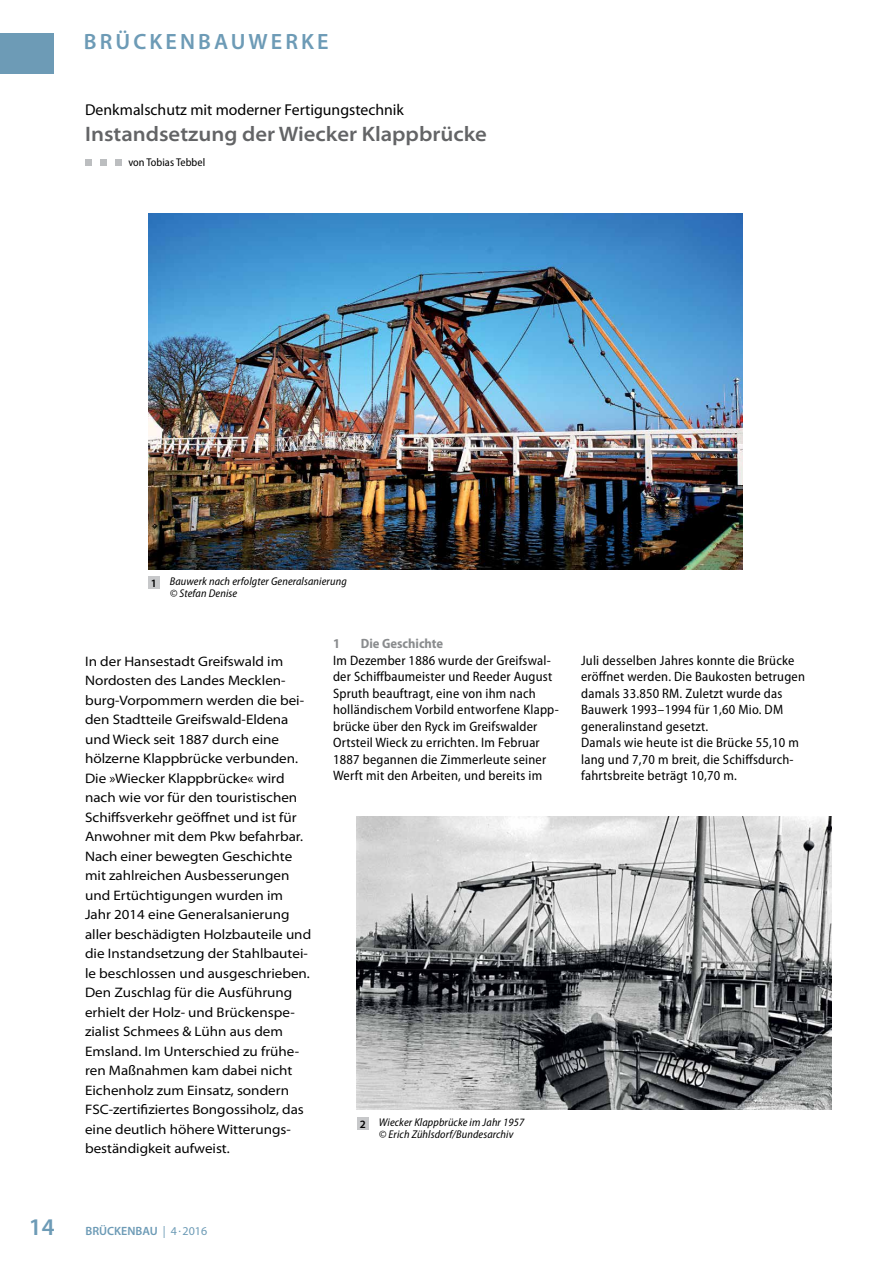
<style>
.page{position:relative;width:893px;height:1263px;background:#fff}
.page>*{position:absolute;margin:0;border:0;box-sizing:border-box;transform-origin:0 0}
.t1{font:600 24px "Myriad Pro";color:#6d9bb6}
.t2{font:600 22.2px "Myriad Pro";letter-spacing:.14em;color:#6d9bb6}
.t3{font:600 semi-expanded 21px "Myriad Pro";color:#636466}
.t4{font:15.75px "Myriad Pro";color:#000}
.t5{font:semi-expanded 13.8px/19.5px "Myriad Pro";color:#000}
.t6{font:semi-condensed 13.65px/16.5px "Myriad Pro";letter-spacing:.015em;color:#000}
.t7{font:700 semi-condensed 13.5px "Myriad Pro";color:#8a8c8e}
.t8{font:600 12px "Myriad Pro";color:#6d9bb6}
.t9{font:italic semi-condensed 11.25px/12px "Myriad Pro";letter-spacing:.01em;color:#000}
.t10{font:semi-condensed 11.25px "Myriad Pro";letter-spacing:.005em;color:#000}
.s1{font-weight:600;font-style:normal;font-stretch:normal}
.s2{font-weight:400}
</style>
<div class="page">
<div style="left:0;top:33px;width:54px;height:40px;background:#6d9bb6"></div>
<div style="left:85px;top:159px;width:6px;height:7px;background:#bcbec0"></div>
<div style="left:100px;top:159px;width:6px;height:7px;background:#bcbec0"></div>
<div style="left:115px;top:159px;width:6px;height:7px;background:#bcbec0"></div>
<img style="left:148px;top:213px;width:594px;height:356px">
<div style="left:148px;top:577px;width:12px;height:12px;background:#c7c8ca"></div>
<div style="left:358px;top:1117px;width:11px;height:13px;background:#c7c8ca"></div>
<img style="left:357px;top:817px;width:474px;height:293px">
<h2 class="t2" style="left:84px;top:29px;width:246px">BRÜCKENBAUWERKE</h2>
<p class="t4" style="left:85px;top:101px;width:320px">Denkmalschutz mit moderner Fertigungstechnik</p>
<h3 class="t3" style="left:85px;top:122px;width:403px">Instandsetzung der Wiecker Klappbrücke</h3>
<p class="t10" style="left:128px;top:156px;width:78px">von Tobias Tebbel</p>
<p class="t9" style="left:170px;top:576px;width:178px;text-indent:-19px"><span class="s1">1</span> Bauwerk nach erfolgter Generalsanierung © Stefan Denise</p>
<p class="t5" style="left:85px;top:652px;width:228px">In der Hansestadt Greifswald im Nordosten des Landes Mecklen&shy;burg-Vorpommern werden die bei&shy;den Stadtteile Greifswald-Eldena und Wieck seit 1887 durch eine hölzerne Klappbrücke verbunden.<br>Die »Wiecker Klappbrücke« wird nach wie vor für den touristischen Schiffsverkehr geöffnet und ist für Anwohner mit dem Pkw befahrbar.<br>Nach einer bewegten Geschichte mit zahlreichen Ausbesserungen und Ertüchtigungen wurden im Jahr 2014 eine Generalsanierung aller beschädigten Holzbauteile und die Instandsetzung der Stahlbautei&shy;le beschlossen und ausgeschrieben.<br>Den Zuschlag für die Ausführung erhielt der Holz- und Brückenspe&shy;zialist Schmees &amp; Lühn aus dem Emsland. Im Unterschied zu frühe&shy;ren Maßnahmen kam dabei nicht Eichenholz zum Einsatz, sondern FSC-zertifiziertes Bongossiholz, das eine deutlich höhere Witterungs&shy;beständigkeit aufweist.</p>
<p class="t7" style="left:333px;top:636px;width:8px">1</p>
<p class="t7" style="left:361px;top:636px;width:84px">Die Geschichte</p>
<p class="t6" style="left:333px;top:652px;width:227px">Im Dezember 1886 wurde der Greifswal&shy;der Schiffbaumeister und Reeder August Spruth beauftragt, eine von ihm nach holländischem Vorbild entworfene Klapp&shy;brücke über den Ryck im Greifswalder Ortsteil Wieck zu errichten. Im Februar 1887 begannen die Zimmerleute seiner Werft mit den Arbeiten, und bereits im</p>
<p class="t6" style="left:581px;top:652px;width:225px">Juli desselben Jahres konnte die Brücke eröffnet werden. Die Baukosten betrugen damals 33.850 RM. Zuletzt wurde das Bauwerk 1993–1994 für 1,60 Mio. DM generalinstand gesetzt.<br>Damals wie heute ist die Brücke 55,10 m lang und 7,70 m breit, die Schiffsdurch&shy;fahrtsbreite beträgt 10,70 m.</p>
<p class="t9" style="left:379px;top:1116px;width:147px;text-indent:-19px"><span class="s1">2</span> Wiecker Klappbrücke im Jahr 1957 © Erich Zühlsdorf/Bundesarchiv</p>
<h1 class="t1" style="left:29px;top:1214px;width:27px">14</h1>
<p class="t8" style="left:86px;top:1224px;width:123px">BRÜCKENBAU <span class="s2">| 4</span><sup>.</sup><span class="s2">2016</span></p>
</div>
